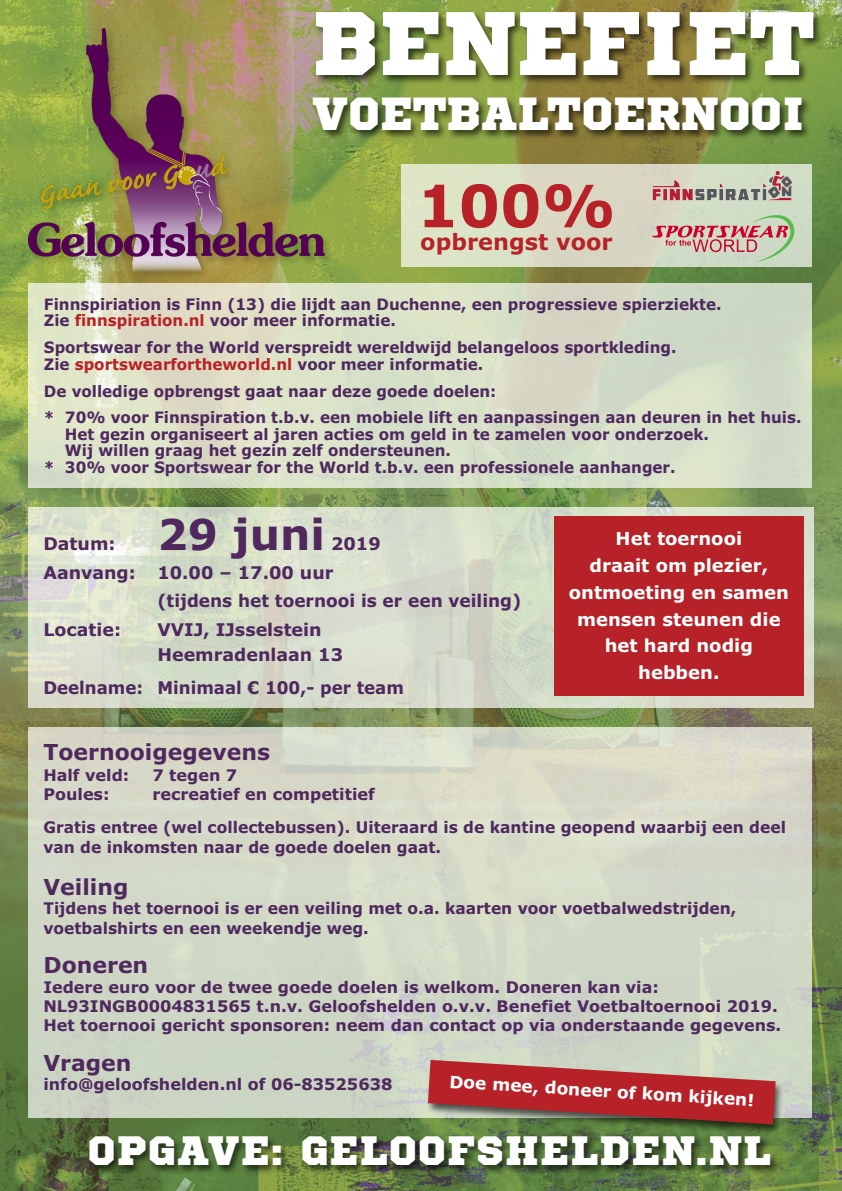
<style>
.page{position:relative;width:842px;height:1191px;background:#fff}
.page>*{position:absolute;margin:0;border:0;box-sizing:border-box;transform-origin:0 0}
.t1{font:89.9px "Sports World";color:#fff}
.t2{font:700 58.4px "Verdana";color:#b62228}
.t3{font:46.4px "Sports World";color:#fff}
.t4{font:700 42.6px "Verdana";color:#4f295e}
.t5{font:41px "Sports World";letter-spacing:.03em;color:#fff}
.t6{font:700 22.5px "Verdana";color:#b62228}
.t7{font:700 22px "Verdana";color:#4f295e}
.t8{font:700 18px/26.8px "Verdana";color:#fff;text-align:center}
.t9{font:700 17.5px/24.7px "Verdana";color:#4f295e}
.t10{font:700 17.5px "Verdana";color:#4f295e;scale:.95 1}
.t11{font:700 17px "Verdana";color:#fff}
.t12{font:700 16px/19.2px "Verdana";color:#4f295e}
.t13{font:700 15.7px/16.5px "Verdana";color:#4f295e;scale:.96 1}
.s1{color:#b62228}
</style>
<div class="page">
<img style="left:0;top:0;width:842px;height:1191px">
<img style="left:0;top:7px;width:348px;height:287px">
<img style="left:28px;top:29px;width:296px;height:252px">
<div style="left:28px;top:283px;width:784px;height:204px;background:#fff;opacity:.7"></div>
<div style="left:28px;top:507px;width:786px;height:200px;background:#fff;opacity:.7"></div>
<img style="left:24px;top:1120px;width:802px;height:71px">
<div style="left:28px;top:727px;width:784px;height:391px;background:#fff;opacity:.7"></div>
<img style="left:423px;top:1055px;width:366px;height:83px">
<svg style="left:428px;top:1060px;width:348px;height:64px;background:#ad4e4a"></svg>
<div style="left:554px;top:516px;width:250px;height:179px;background:#b62228"></div>
<div style="left:401px;top:164px;width:411px;height:103px;background:#fff;opacity:.7"></div>
<svg style="left:652px;top:215px;width:142px;height:47px;background:#cbb6a8"></svg>
<img style="left:283px;top:0;width:559px;height:214px">
<h1 class="t1" style="left:312px;top:12px;width:504px">BENEFIET</h1>
<h3 class="t3" style="left:312px;top:98px;width:494px">VOETBALTOERNOOI</h3>
<h2 class="t2" style="left:417px;top:173px;width:200px">100%</h2>
<h3 class="t6" style="left:420px;top:229px;width:194px">opbrengst voor</h3>
<p class="t13" style="left:44px;top:296px;width:707px">Finnspiriation is Finn (13) die lijdt aan Duchenne, een progressieve spierziekte.<br>Zie <span class="s1">finnspiration.nl</span> voor meer informatie.</p>
<p class="t13" style="left:44px;top:339px;width:660px">Sportswear for the World verspreidt wereldwijd belangeloos sportkleding.<br>Zie <span class="s1">sportswearfortheworld.nl</span> voor meer informatie.</p>
<p class="t13" style="left:44px;top:378px;width:791px;line-height:26.1px">De volledige opbrengst gaat naar deze goede doelen:<br>* 70% voor Finnspiration t.b.v. een mobiele lift en aanpassingen aan deuren in het huis.</p>
<p class="t13" style="left:65px;top:426px;width:672px">Het gezin organiseert al jaren acties om geld in te zamelen voor onderzoek.</p>
<p class="t13" style="left:65px;top:442px;width:404px">Wij willen graag het gezin zelf ondersteunen.</p>
<p class="t13" style="left:44px;top:459px;width:659px">* 30% voor Sportswear for the World t.b.v. een professionele aanhanger.</p>
<h3 class="t4" style="left:157px;top:510px;width:169px">29 juni</h3>
<p class="t9" style="left:331px;top:532px;width:51px">2019</p>
<p class="t9" style="left:43px;top:560px;width:292px">aanvang: 10.00 – 17.00 uur</p>
<p class="t9" style="left:157px;top:589px;width:365px">(tijdens het toernooi is er een veiling)</p>
<p class="t9" style="left:43px;top:617px;width:79px">locatie:</p>
<p class="t9" style="left:157px;top:617px;width:187px">VVIJ, IJsselstein<br>Heemradenlaan 13</p>
<p class="t10" style="left:43px;top:677px;width:381px">Deelname: Minimaal € 100,- per team</p>
<p class="t9" style="left:43px;top:532px;width:74px">Datum:</p>
<p class="t8" style="left:569px;top:525px;width:222px">Het toernooi<br>draait om plezier, ontmoeting en samen mensen steunen die het hard nodig hebben.</p>
<h3 class="t7" style="left:43px;top:739px;width:228px">Toernooigegevens</h3>
<p class="t12" style="left:43px;top:765px;width:87px">Half veld:</p>
<p class="t12" style="left:152px;top:765px;width:86px">7 tegen 7</p>
<p class="t12" style="left:43px;top:785px;width:68px">Poules:</p>
<p class="t12" style="left:43px;top:777px;width:744px;line-height:33.4px;text-indent:109px">recreatief en competitief<br>Gratis entree (wel collectebussen). Uiteraard is de kantine geopend waarbij een deel</p>
<p class="t12" style="left:43px;top:837px;width:399px">van de inkomsten naar de goede doelen gaat.</p>
<h3 class="t7" style="left:43px;top:874px;width:87px">Veiling</h3>
<p class="t12" style="left:43px;top:899px;width:694px">Tijdens het toernooi is er een veiling met o.a. kaarten voor voetbalwedstrijden, voetbalshirts en een weekendje weg.</p>
<h3 class="t7" style="left:43px;top:953px;width:106px">Doneren</h3>
<p class="t12" style="left:43px;top:977px;width:739px">Iedere euro voor de twee goede doelen is welkom. Doneren kan via:<br>Nl93INGB0004831565 t.n.v. Geloofshelden o.v.v. Benefiet Voetbaltoernooi 2019.<br>Het toernooi gericht sponsoren: neem dan contact op via onderstaande gegevens.</p>
<h3 class="t7" style="left:43px;top:1050px;width:90px">Vragen</h3>
<p class="t12" style="left:43px;top:1074px;width:350px">info@geloofshelden.nl of 06-83525638</p>
<p class="t11" style="left:450px;top:1070px;width:307px;rotate:4deg">Doe mee, doneer of kom kijken!</p>
<h3 class="t5" style="left:88px;top:1136px;width:684px">OPGAVE: GELOOFSHELDEN.NL</h3>
</div>
